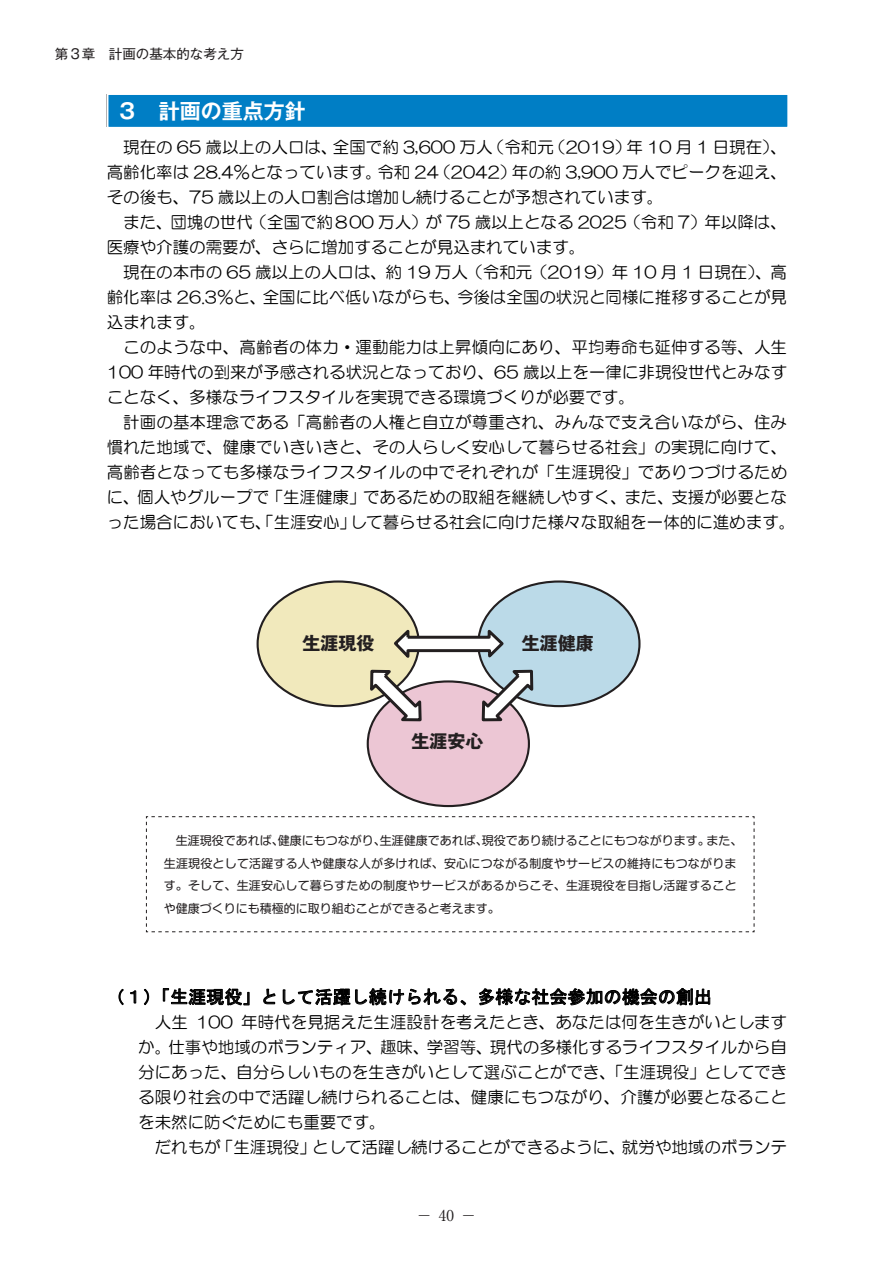
<style>
.page{position:relative;width:893px;height:1263px;background:#fff}
.page>*{position:absolute;margin:0;border:0;box-sizing:border-box;transform-origin:0 0}
.t1{font:700 21px "Gothic MB101 Pr 5 De";color:#fff}
.t2{font:18px "MS Gothic";letter-spacing:.005em;color:#000}
.t3{font:700 18px "Gothic MB101 Pr 5";color:#231f20}
.t4{font:16.5px/25px "HG Maru Gothic MPRO";letter-spacing:.005em;color:#000;text-align:justify}
.t5{font:15.75px "Century";color:#000}
.t6{font:15px "Ryumin Pr 6 N";color:#231f20;scale:1.3 1}
.t7{font:13.5px "Gothic MB101 Pr 5";color:#231f20}
.t8{font:12px/22.5px "Shin M Go Pr 6 N";letter-spacing:.015em;color:#231f20}
</style>
<div class="page">
<svg style="left:119px;top:989px;width:5px;height:16px"></svg>
<svg style="left:130px;top:990px;width:6px;height:13px"></svg>
<svg style="left:144px;top:989px;width:5px;height:16px"></svg>
<svg style="left:163px;top:988px;width:86px;height:17px"></svg>
<svg style="left:263px;top:989px;width:13px;height:16px"></svg>
<svg style="left:283px;top:988px;width:183px;height:18px"></svg>
<svg style="left:479px;top:988px;width:231px;height:17px"></svg>
<div style="left:258px;top:581px;width:161px;height:125px;background:#f1e9bc;border-radius:50%"></div>
<div style="left:478px;top:581px;width:161px;height:125px;background:#bbdae8;border-radius:50%"></div>
<div style="left:368px;top:681px;width:161px;height:125px;background:#ecc6d4;border-radius:50%"></div>
<svg style="left:368px;top:624px;width:167px;height:99px"></svg>
<svg style="left:146px;top:816px;width:609px;height:117px"></svg>
<div style="left:107px;top:94px;width:681px;height:34px;background:#007ec5"></div>
<div style="left:106px;top:93px;width:683px;height:36px;border:2px solid #fff"></div>
<p class="t7" style="left:55px;top:42px;width:190px">第３章　計画の基本的な考え方</p>
<p class="t1" style="left:117px;top:93px;width:190px">３　計画の重点方針</p>
<p class="t4" style="left:107px;top:135px;width:682px;text-indent:16px">現在の 65 歳以上の人口は、全国で約 3,600 万人（令和元（2019）年 10 月 1 日現在）、高齢化率は 28.4％となっています。令和 24（2042）年の約 3,900 万人でピークを迎え、その後も、75 歳以上の人口割合は増加し続けることが予想されています。</p>
<p class="t4" style="left:107px;top:210px;width:682px;text-indent:16px">また、団塊の世代（全国で約８00 万人）が 75 歳以上となる 2025（令和 7）年以降は、医療や介護の需要が、さらに増加することが見込まれています。</p>
<p class="t4" style="left:107px;top:260px;width:682px;text-indent:16px">現在の本市の 65 歳以上の人口は、約 19 万人（令和元（2019）年 10 月 1 日現在）、高齢化率は 26.3％と、全国に比べ低いながらも、今後は全国の状況と同様に推移することが見込まれます。</p>
<p class="t4" style="left:107px;top:335px;width:682px;text-indent:16px">このような中、高齢者の体力・運動能力は上昇傾向にあり、平均寿命も延伸する等、人生100 年時代の到来が予感される状況となっており、65 歳以上を一律に非現役世代とみなすことなく、多様なライフスタイルを実現できる環境づくりが必要です。</p>
<p class="t4" style="left:107px;top:410px;width:690px;text-align:center">計画の基本理念である「高齢者の人権と自立が尊重され、みんなで支え合いながら、住み<br>慣れた地域で、健康でいきいきと、その人らしく安心して暮らせる社会」の実現に向けて、高齢者となっても多様なライフスタイルの中でそれぞれが「生涯現役」でありつづけるために、個人やグループで「生涯健康」であるための取組を継続しやすく、また、支援が必要となった場合においても、「生涯安心」して暮らせる社会に向けた様々な取組を一体的に進めます。</p>
<p class="t3" style="left:302px;top:628px;width:73px">生涯現役</p>
<p class="t3" style="left:522px;top:628px;width:73px">生涯健康</p>
<p class="t3" style="left:411px;top:726px;width:73px">生涯安心</p>
<p class="t8" style="left:164px;top:829px;width:580px">　生涯現役であれば、健康にもつながり、生涯健康であれば、現役であり続けることにもつながります。また、生涯現役として活躍する人や健康な人が多ければ、安心につながる制度やサービスの維持にもつながります。そして、生涯安心して暮らすための制度やサービスがあるからこそ、生涯現役を目指し活躍することや健康づくりにも積極的に取り組むことができると考えます。</p>
<p class="t2" style="left:107px;top:988px;width:607px">（１）「生涯現役」として活躍し続けられる、多様な社会参加の機会の創出</p>
<p class="t4" style="left:138px;top:1009px;width:650px;text-indent:16px">人生 100 年時代を見据えた生涯設計を考えたとき、あなたは何を生きがいとしますか。仕事や地域のボランティア、趣味、学習等、現代の多様化するライフスタイルから自分にあった、自分らしいものを生きがいとして選ぶことができ、「生涯現役」としてできる限り社会の中で活躍し続けられることは、健康にもつながり、介護が必要となることを未然に防ぐためにも重要です。</p>
<p class="t4" style="left:155px;top:1134px;width:634px">だれもが「生涯現役」として活躍し続けることができるように、就労や地域のボランテ</p>
<p class="t5" style="left:429px;top:1192px;width:38px">- 39 -</p>
<p class="t6" style="left:415px;top:1204px;width:51px">−40−</p>
</div>
